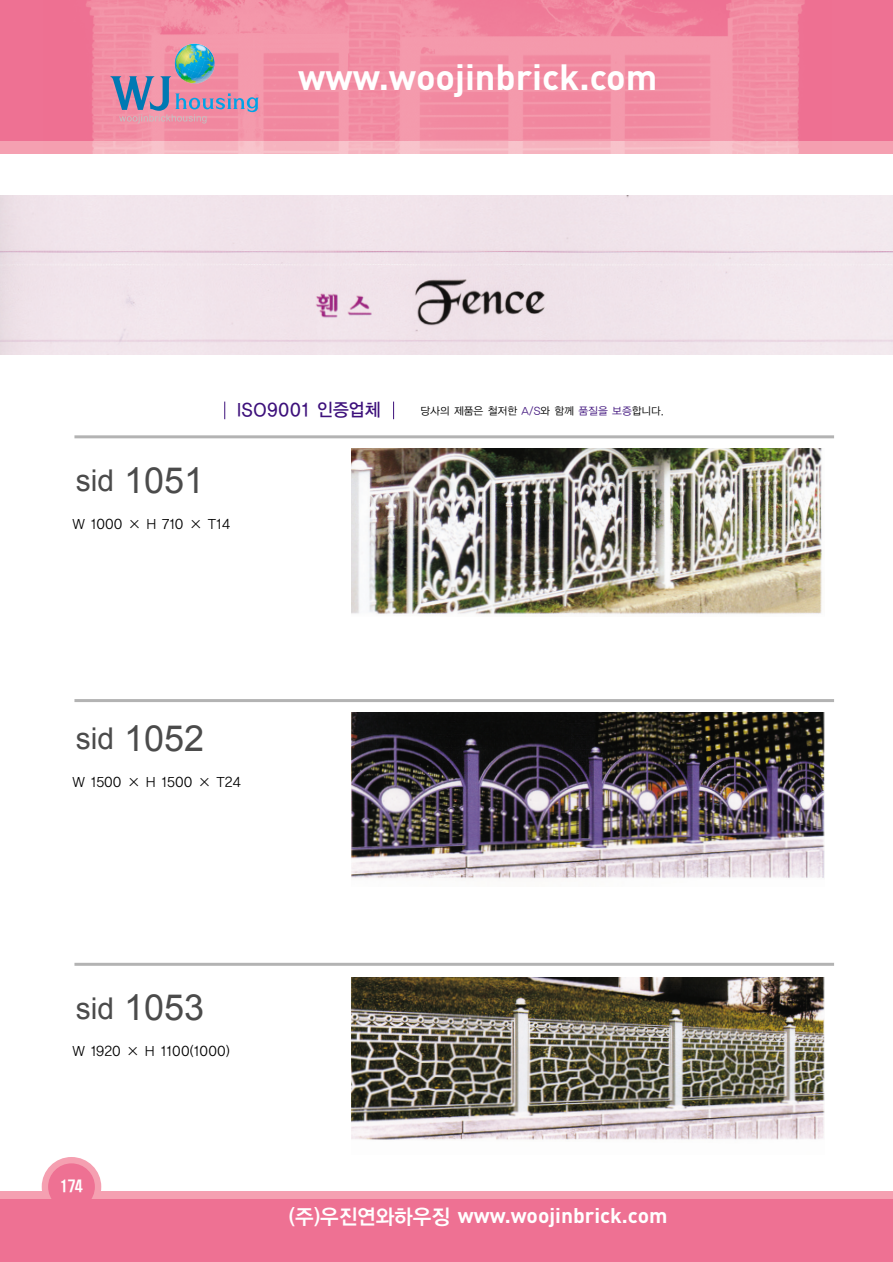
<style>
.page{position:relative;width:893px;height:1262px;background:#fff}
.page>*{position:absolute;margin:0;border:0;box-sizing:border-box;transform-origin:0 0}
.t1{font:36px "Arial";color:#4b4b4b}
.t2{font:700 36px "DIN";color:#fff}
.t3{font:700 21px "DIN";color:#fff}
.t4{font:18px "YGO13";letter-spacing:-.03em;color:#3d107b;scale:.95 1}
.t5{font:500 15px "HY Head Line";color:#fff;scale:.95 1}
.t6{font:13.5px "YGO12";letter-spacing:-.055em;color:#000}
.t7{font:10.5px "YGO12";letter-spacing:-.07em;color:#000}
.s1{color:#3d107b}
.s2{font-size:30px}
.s3{font-family:"YGO14";font-weight:400}
</style>
<div class="page">
<img style="left:43px;top:140px;width:788px;height:13px">
<img style="left:352px;top:448px;width:470px;height:166px">
<img style="left:352px;top:713px;width:473px;height:166px">
<img style="left:352px;top:977px;width:473px;height:163px">
<div style="left:0;top:196px;width:892px;height:159px;background:#f1e4eb"></div>
<div style="left:0;top:1191px;width:892px;height:71px;background:#f5a0b1"></div>
<div style="left:42px;top:1157px;width:59px;height:59px;background:#f5a0b1;border-radius:50%"></div>
<div style="left:48px;top:1163px;width:47px;height:47px;background:#ee7193;border-radius:50%"></div>
<div style="left:0;top:1199px;width:892px;height:63px;background:#ee7193"></div>
<div style="left:0;top:0;width:892px;height:140px;background:#ee7193"></div>
<img style="left:86px;top:0;width:719px;height:140px">
<svg style="left:110px;top:76px;width:149px;height:47px;background:#c08eab"></svg>
<img style="left:174px;top:43px;width:41px;height:41px">
<hr style="left:74px;top:435px;width:760px;height:3px;background:#b3b3b3">
<hr style="left:74px;top:699px;width:760px;height:3px;background:#b3b3b3">
<hr style="left:74px;top:962px;width:760px;height:3px;background:#b3b3b3">
<svg style="left:224px;top:401px;width:1px;height:18px"></svg>
<svg style="left:393px;top:401px;width:1px;height:18px"></svg>
<h1 class="t2" style="left:298px;top:64px;width:361px">www.woojinbrick.com</h1>
<h3 class="t4" style="left:236px;top:401px;width:154px">ISO9001 인증업체</h3>
<p class="t7" style="left:420px;top:405px;width:245px">당사의 제품은 철저한 <span class="s1">A/S</span>와 함께 <span class="s1">품질을 보증</span>합니다.</p>
<h1 class="t1" style="left:76px;top:460px;width:130px"><span class="s2">sid</span> 1051</h1>
<p class="t6" style="left:72px;top:518px;width:160px">W 1000 × H 710 × T14</p>
<h1 class="t1" style="left:76px;top:718px;width:130px"><span class="s2">sid</span> 1052</h1>
<p class="t6" style="left:72px;top:776px;width:170px">W 1500 × H 1500 × T24</p>
<h1 class="t1" style="left:76px;top:987px;width:130px"><span class="s2">sid</span> 1053</h1>
<p class="t6" style="left:72px;top:1045px;width:160px">W 1920 × H 1100(1000)</p>
<p class="t5" style="left:60px;top:1180px;width:26px">174</p>
<h2 class="t3" style="left:288px;top:1207px;width:381px"><span class="s3">(주)우진연와하우징</span> www.woojinbrick.com</h2>
</div>
